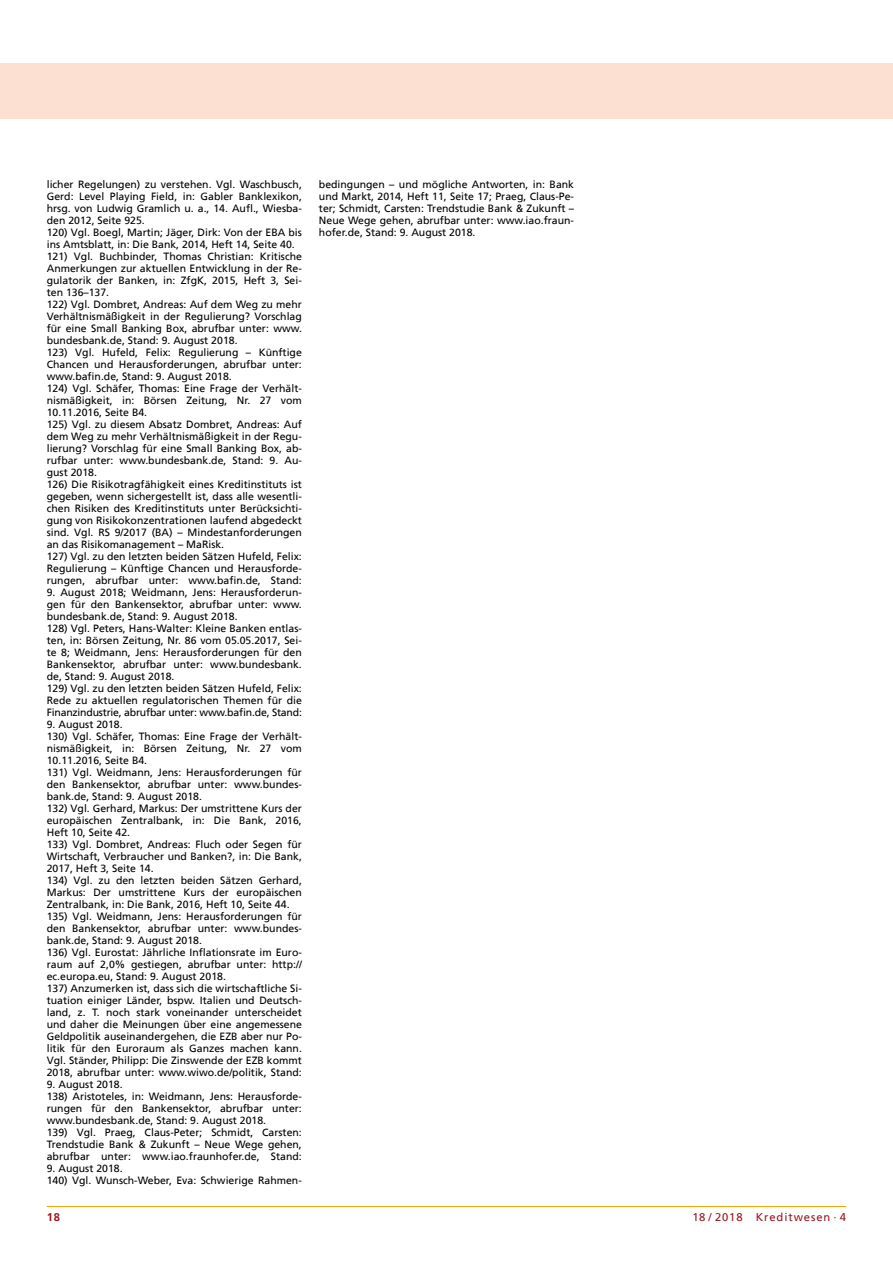
<style>
.page{position:relative;width:893px;height:1263px;background:#fff}
.page>*{position:absolute;margin:0;border:0;box-sizing:border-box;transform-origin:0 0}
.t1{font:11.25px "Frutiger";letter-spacing:.08em;color:#9a191e}
.t2{font:700 11.25px "Frutiger";color:#9a191e}
.t3{font:10.5px/12px "Frutiger";color:#000}
</style>
<div class="page">
<hr style="left:47px;top:1206px;width:799px;height:1px;background:#f0a400">
<div style="left:0;top:64px;width:893px;height:55px;background:#fce0d1"></div>
<p class="t3" style="left:47px;top:179px;width:257px">licher Regelungen) zu verstehen. Vgl. Waschbusch, Gerd: Level Playing Field, in: Gabler Banklexikon, hrsg. von Ludwig Gramlich u. a., 14. Aufl., Wiesba&shy;den 2012, Seite 925.<br>120) Vgl. Boegl, Martin; Jäger, Dirk: Von der EBA bis ins Amtsblatt, in: Die Bank, 2014, Heft 14, Seite 40.<br>121) Vgl. Buchbinder, Thomas Christian: Kritische Anmerkungen zur aktuellen Entwicklung in der Re&shy;gulatorik der Banken, in: ZfgK, 2015, Heft 3, Sei&shy;ten 136–137.<br>122) Vgl. Dombret, Andreas: Auf dem Weg zu mehr Verhältnismäßigkeit in der Regulierung? Vorschlag für eine Small Banking Box, abrufbar unter: www. bundesbank.de, Stand: 9. August 2018.<br>123) Vgl. Hufeld, Felix: Regulierung – Künftige Chancen und Herausforderungen, abrufbar unter: www.bafin.de, Stand: 9. August 2018.<br>124) Vgl. Schäfer, Thomas: Eine Frage der Verhält&shy;nismäßigkeit, in: Börsen Zeitung, Nr. 27 vom 10.11.2016, Seite B4.<br>125) Vgl. zu diesem Absatz Dombret, Andreas: Auf dem Weg zu mehr Verhältnismäßigkeit in der Regu&shy;lierung? Vorschlag für eine Small Banking Box, ab&shy;rufbar unter: www.bundesbank.de, Stand: 9. Au&shy;gust 2018.<br>126) Die Risikotragfähigkeit eines Kreditinstituts ist gegeben, wenn sichergestellt ist, dass alle wesentli&shy;chen Risiken des Kreditinstituts unter Berücksichti&shy;gung von Risikokonzentrationen laufend abgedeckt sind. Vgl. RS 9/2017 (BA) – Mindestanforderungen an das Risikomanagement – MaRisk.<br>127) Vgl. zu den letzten beiden Sätzen Hufeld, Felix:<br>Regulierung – Künftige Chancen und Herausforde&shy;rungen, abrufbar unter: www.bafin.de, Stand:</p>
<p class="t3" style="left:47px;top:587px;width:257px">9. August 2018; Weidmann, Jens: Herausforderun&shy;gen für den Bankensektor, abrufbar unter: www. bundesbank.de, Stand: 9. August 2018.<br>128) Vgl. Peters, Hans-Walter: Kleine Banken entlas&shy;ten, in: Börsen Zeitung, Nr. 86 vom 05.05.2017, Sei&shy;te 8; Weidmann, Jens: Herausforderungen für den Bankensektor, abrufbar unter: www.bundesbank. de, Stand: 9. August 2018.<br>129) Vgl. zu den letzten beiden Sätzen Hufeld, Felix:<br>Rede zu aktuellen regulatorischen Themen für die Finanzindustrie, abrufbar unter: www.bafin.de, Stand:</p>
<p class="t3" style="left:47px;top:719px;width:257px">9. August 2018.<br>130) Vgl. Schäfer, Thomas: Eine Frage der Verhält&shy;nismäßigkeit, in: Börsen Zeitung, Nr. 27 vom 10.11.2016, Seite B4.<br>131) Vgl. Weidmann, Jens: Herausforderungen für den Bankensektor, abrufbar unter: www.bundes&shy;bank.de, Stand: 9. August 2018.<br>132) Vgl. Gerhard, Markus: Der umstrittene Kurs der europäischen Zentralbank, in: Die Bank, 2016, Heft 10, Seite 42.<br>133) Vgl. Dombret, Andreas: Fluch oder Segen für Wirtschaft, Verbraucher und Banken?, in: Die Bank, 2017, Heft 3, Seite 14.<br>134) Vgl. zu den letzten beiden Sätzen Gerhard, Markus: Der umstrittene Kurs der europäischen Zentralbank, in: Die Bank, 2016, Heft 10, Seite 44.<br>135) Vgl. Weidmann, Jens: Herausforderungen für den Bankensektor, abrufbar unter: www.bundes&shy;bank.de, Stand: 9. August 2018.<br>136) Vgl. Eurostat: Jährliche Inflationsrate im Euro&shy;raum auf 2,0% gestiegen, abrufbar unter: http:// ec.europa.eu, Stand: 9. August 2018.<br>137) Anzumerken ist, dass sich die wirtschaftliche Si&shy;tuation einiger Länder, bspw. Italien und Deutsch&shy;land, z. T. noch stark voneinander unterscheidet und daher die Meinungen über eine angemessene Geldpolitik auseinandergehen, die EZB aber nur Po&shy;litik für den Euroraum als Ganzes machen kann.<br>Vgl. Ständer, Philipp: Die Zinswende der EZB kommt 2018, abrufbar unter: www.wiwo.de/politik, Stand:</p>
<p class="t3" style="left:47px;top:1079px;width:257px">9. August 2018.<br>138) Aristoteles, in: Weidmann, Jens: Herausforde&shy;rungen für den Bankensektor, abrufbar unter: www.bundesbank.de, Stand: 9. August 2018.<br>139) Vgl. Praeg, Claus-Peter; Schmidt, Carsten:<br>Trendstudie Bank &amp; Zukunft – Neue Wege gehen, abrufbar unter: www.iao.fraunhofer.de, Stand:</p>
<p class="t3" style="left:47px;top:1163px;width:257px">9. August 2018.<br>140) Vgl. Wunsch-Weber, Eva: Schwierige Rahmen-</p>
<p class="t3" style="left:319px;top:179px;width:257px;text-align:justify">bedingungen – und mögliche Antworten, in: Bank und Markt, 2014, Heft 11, Seite 17; Praeg, Claus-Pe&shy;ter; Schmidt, Carsten: Trendstudie Bank &amp; Zukunft – Neue Wege gehen, abrufbar unter: www.iao.fraun&shy;hofer.de, Stand: 9. August 2018.</p>
<p class="t2" style="left:47px;top:1211px;width:15px">18</p>
<p class="t1" style="left:692px;top:1211px;width:155px">18 / 2018 Kreditwesen · 4</p>
</div>
